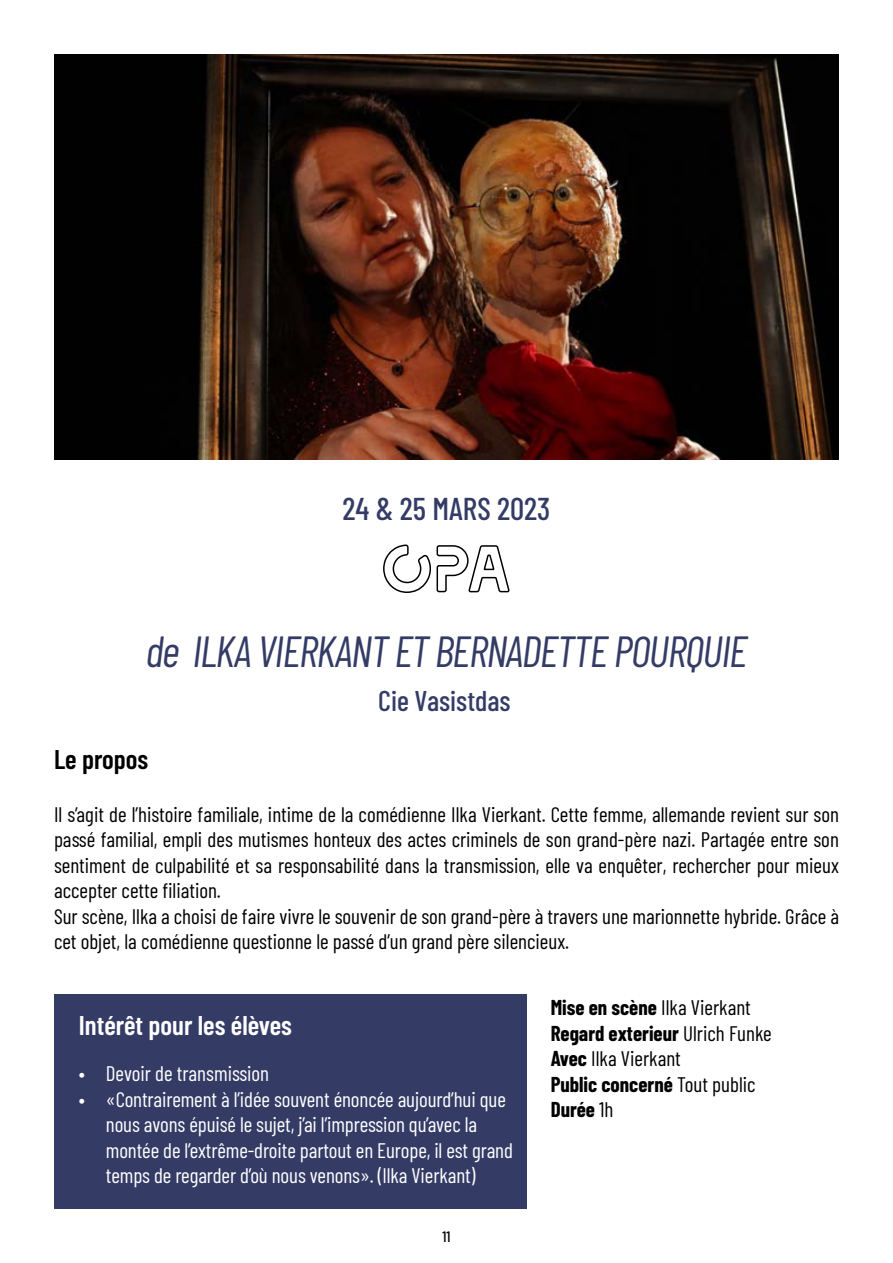
<style>
.page{position:relative;width:893px;height:1263px;background:#fff}
.page>*{position:absolute;margin:0;border:0;box-sizing:border-box;transform-origin:0 0}
.t1{font:63px "LEIXO DEMO";color:#fff}
.t2{font:italic 43.5px "Barlow Condensed";letter-spacing:-.03em;color:#343c66}
.t3{font:500 31.5px "Barlow Condensed";color:#343c66}
.t4{font:500 28.5px "Barlow Condensed";color:#343c66}
.t5{font:600 27px "Barlow Condensed";color:#fff}
.t6{font:600 27px "Barlow Condensed";color:#000}
.t7{font:21px/25.5px "Barlow Condensed";color:#000}
.t8{font:21px/25.5px "Barlow Condensed";letter-spacing:-.005em;color:#fff}
.t9{font:700 21px/25.5px "Barlow Condensed";color:#000}
.t10{font:500 15px "Barlow Condensed";color:#000}
.s1{font-weight:400}
</style>
<div class="page">
<img style="left:54px;top:54px;width:785px;height:405px">
<svg style="left:383px;top:544px;width:127px;height:49px"></svg>
<div style="left:54px;top:994px;width:472px;height:215px;background:#343c66"></div>
<h3 class="t3" style="left:343px;top:486px;width:209px">24 &amp; 25 MARS 2023</h3>
<h1 class="t1" style="left:381px;top:536px;width:132px">OPa</h1>
<h2 class="t2" style="left:146px;top:620px;width:603px">de ILKA VIERKANT ET BERNADETTE POURQUIE</h2>
<h3 class="t4" style="left:378px;top:680px;width:134px">Cie Vasistdas</h3>
<p class="t6" style="left:54px;top:740px;width:96px">Le propos</p>
<p class="t7" style="left:54px;top:800px;width:787px">Il s’agit de l’histoire familiale, intime de la comédienne Ilka Vierkant. Cette femme, allemande revient sur son passé familial, empli des mutismes honteux des actes criminels de son grand-père nazi. Partagée entre son sentiment de culpabilité et sa responsabilité dans la transmission, elle va enquêter, rechercher pour mieux accepter cette filiation.<br>Sur scène, Ilka a choisi de faire vivre le souvenir de son grand-père à travers une marionnette hybride. Grâce à cet objet, la comédienne questionne le passé d’un grand père silencieux.</p>
<p class="t5" style="left:79px;top:1006px;width:215px">Intérêt pour les élèves</p>
<p class="t8" style="left:79px;top:1059px;width:192px">• Devoir de transmission</p>
<p class="t8" style="left:106px;top:1085px;width:409px;text-indent:-27px">• «Contrairement à l’idée souvent énoncée aujourd’hui que nous avons épuisé le sujet, j’ai l’impression qu’avec la montée de l’extrême-droite partout en Europe, il est grand temps de regarder d’où nous venons». (Ilka Vierkant)</p>
<p class="t10" style="left:443px;top:1226px;width:9px">11</p>
<p class="t9" style="left:551px;top:994px;width:223px">Mise en scène <span class="s1">Ilka Vierkant<br></span>Regard exterieur <span class="s1">Ulrich Funke<br></span>Avec <span class="s1">Ilka Vierkant<br></span>Public concerné <span class="s1">Tout public<br></span>Durée <span class="s1">1h</span></p>
</div>
